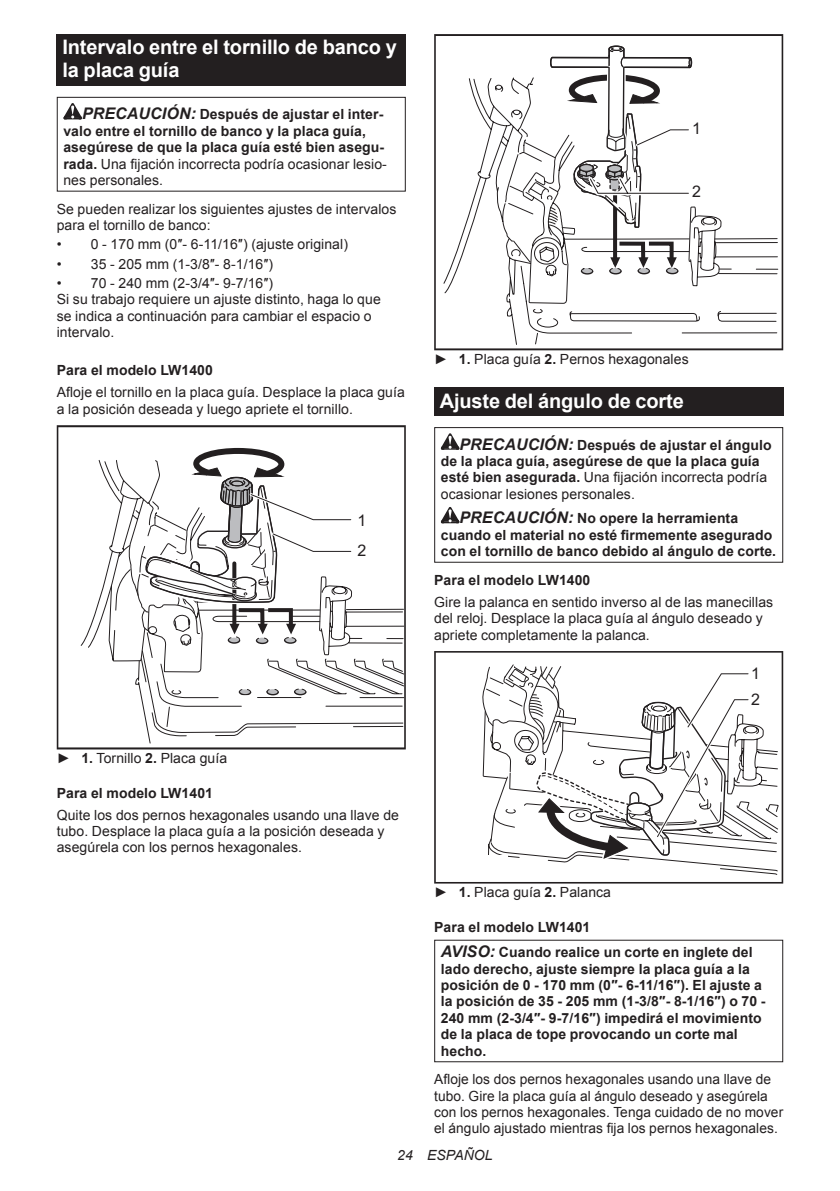
<style>
.page{position:relative;width:840px;height:1191px;background:#fff}
.page>*{position:absolute;margin:0;border:0;box-sizing:border-box;transform-origin:0 0}
.t1{font:700 20px/23.4px "Arial";letter-spacing:-.01em;color:#fff}
.t2{font:16px/30.6px "Arial";color:#231f20}
.t3{font:14px/16.4px "Arial";letter-spacing:.005em;color:#231f20}
.t4{font:700 14px/16.4px "Arial";letter-spacing:.005em;color:#231f20}
.t5{font:italic 14px "Arial";letter-spacing:.005em;color:#231f20}
.s1{font-style:italic;font-size:16px}
.s2{font-weight:400}
.s3{font-weight:700}
</style>
<div class="page">
<div style="left:57px;top:34px;width:348px;height:52px;background:#231f20"></div>
<svg style="left:63px;top:103px;width:19px;height:16px"></svg>
<div style="left:57px;top:97px;width:348px;height:95px;border:1px solid #231f20"></div>
<svg style="left:57px;top:425px;width:348px;height:324px"></svg>
<svg style="left:136px;top:436px;width:268px;height:300px"></svg>
<svg style="left:434px;top:34px;width:348px;height:316px"></svg>
<svg style="left:533px;top:45px;width:159px;height:285px"></svg>
<div style="left:434px;top:388px;width:348px;height:28px;background:#231f20"></div>
<svg style="left:440px;top:433px;width:19px;height:17px"></svg>
<svg style="left:440px;top:507px;width:19px;height:16px"></svg>
<div style="left:434px;top:427px;width:348px;height:136px;border:1px solid #231f20"></div>
<svg style="left:434px;top:651px;width:348px;height:232px"></svg>
<svg style="left:479px;top:651px;width:271px;height:214px"></svg>
<div style="left:434px;top:939px;width:348px;height:123px;border:1px solid #231f20"></div>
<h1 class="t1" style="left:62px;top:36px;width:336px">Intervalo entre el tornillo de banco y la placa guía</h1>
<p class="t4" style="left:63px;top:107px;width:325px;text-indent:19px"><span class="s1">PRECAUCIÓN:</span> Después de ajustar el inter&shy;valo entre el tornillo de banco y la placa guía, asegúrese de que la placa guía esté bien asegu&shy;rada. <span class="s2">Una fijación incorrecta podría ocasionar lesio&shy;nes personales.</span></p>
<p class="t3" style="left:57px;top:201px;width:341px">Se pueden realizar los siguientes ajustes de intervalos para el tornillo de banco:</p>
<p class="t3" style="left:57px;top:236px;width:292px">• 0 - 170 mm (0″- 6-11/16″) (ajuste original)</p>
<p class="t3" style="left:57px;top:255px;width:218px">• 35 - 205 mm (1-3/8″- 8-1/16″)</p>
<p class="t3" style="left:57px;top:275px;width:325px">• 70 - 240 mm (2-3/4″- 9-7/16″)<br>Si su trabajo requiere un ajuste distinto, haga lo que se indica a continuación para cambiar el espacio o intervalo.</p>
<p class="t4" style="left:57px;top:363px;width:158px">Para el modelo LW1400</p>
<p class="t3" style="left:57px;top:384px;width:349px">Afloje el tornillo en la placa guía. Desplace la placa guía a la posición deseada y luego apriete el tornillo.</p>
<p class="t2" style="left:357px;top:505px;width:10px">1<br>2</p>
<p class="t3" style="left:57px;top:750px;width:172px">► <span class="s3">1.</span> Tornillo <span class="s3">2.</span> Placa guía</p>
<p class="t4" style="left:57px;top:785px;width:158px">Para el modelo LW1401</p>
<p class="t3" style="left:57px;top:806px;width:343px">Quite los dos pernos hexagonales usando una llave de tubo. Desplace la placa guía a la posición deseada y asegúrela con los pernos hexagonales.</p>
<p class="t2" style="left:691px;top:113px;width:10px">1</p>
<p class="t2" style="left:691px;top:176px;width:10px">2</p>
<p class="t3" style="left:434px;top:351px;width:256px">► <span class="s3">1.</span> Placa guía <span class="s3">2.</span> Pernos hexagonales</p>
<h1 class="t1" style="left:439px;top:389px;width:245px">Ajuste del ángulo de corte</h1>
<p class="t4" style="left:440px;top:437px;width:332px;text-indent:19px"><span class="s1">PRECAUCIÓN:</span> Después de ajustar el ángulo de la placa guía, asegúrese de que la placa guía esté bien asegurada. <span class="s2">Una fijación incorrecta podría ocasionar lesiones personales.</span></p>
<p class="t4" style="left:440px;top:510px;width:336px;text-indent:19px"><span class="s1">PRECAUCIÓN:</span> No opere la herramienta cuando el material no esté firmemente asegurado con el tornillo de banco debido al ángulo de corte.</p>
<p class="t4" style="left:434px;top:572px;width:158px">Para el modelo LW1400</p>
<p class="t3" style="left:434px;top:594px;width:340px">Gire la palanca en sentido inverso al de las manecillas del reloj. Desplace la placa guía al ángulo deseado y apriete completamente la palanca.</p>
<p class="t2" style="left:750px;top:661px;width:10px;line-height:26px">1<br>2</p>
<p class="t3" style="left:434px;top:884px;width:178px">► <span class="s3">1.</span> Placa guía <span class="s3">2.</span> Palanca</p>
<p class="t4" style="left:440px;top:914px;width:313px;line-height:25.6px;text-indent:-7px">Para el modelo LW1401<br><span class="s1">AVISO:</span> Cuando realice un corte en inglete del</p>
<p class="t4" style="left:440px;top:961px;width:326px">lado derecho, ajuste siempre la placa guía a la posición de 0 - 170 mm (0″- 6-11/16″). El ajuste a la posición de 35 - 205 mm (1-3/8″- 8-1/16″) o 70 - 240 mm (2-3/4″- 9-7/16″) impedirá el movimiento de la placa de tope provocando un corte mal hecho.</p>
<p class="t3" style="left:434px;top:1071px;width:350px">Afloje los dos pernos hexagonales usando una llave de tubo. Gire la placa guía al ángulo deseado y asegúrela con los pernos hexagonales. Tenga cuidado de no mover el ángulo ajustado mientras fija los pernos hexagonales.</p>
<p class="t5" style="left:397px;top:1146px;width:97px">24 ESPAÑOL</p>
</div>
